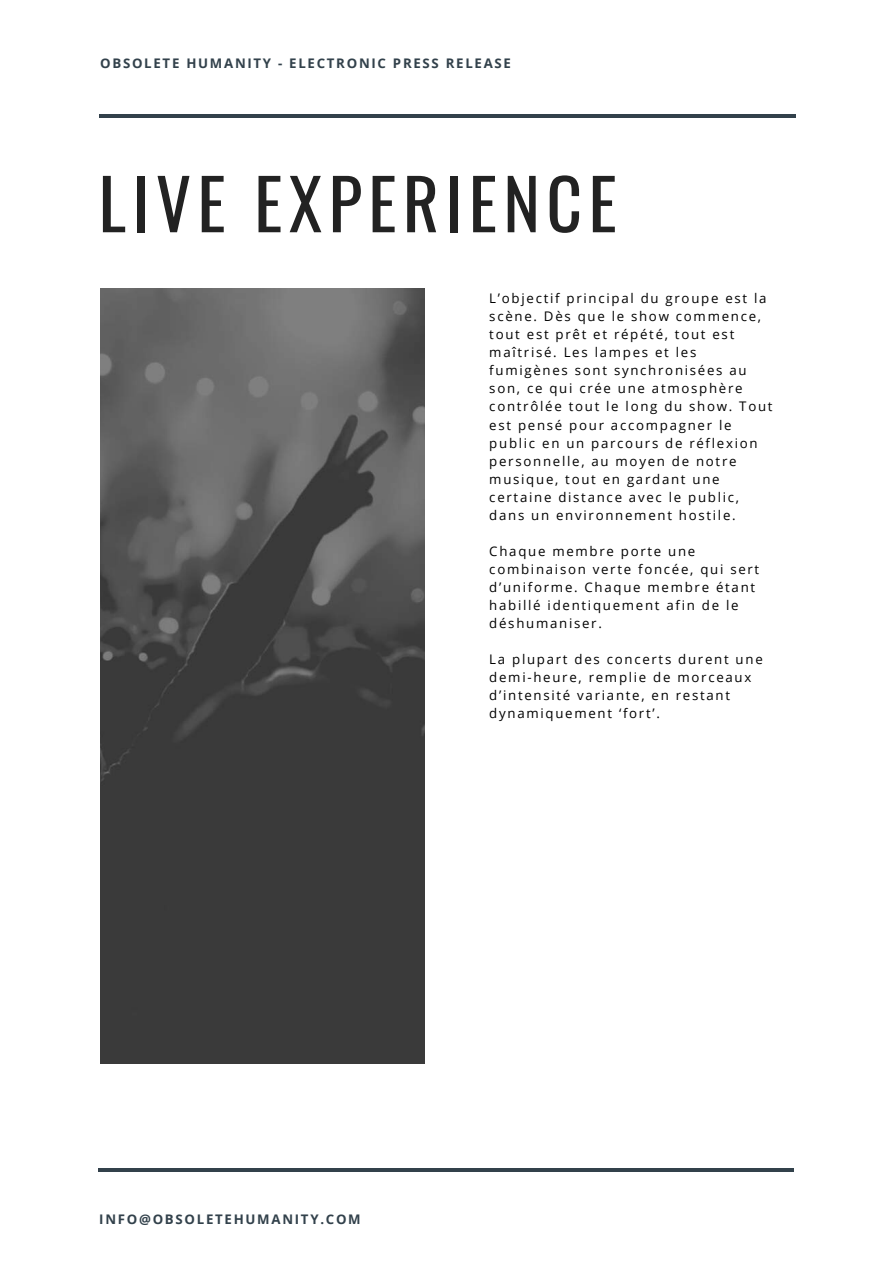
<style>
.page{position:relative;width:894px;height:1264px;background:#fff}
.page>*{position:absolute;margin:0;border:0;box-sizing:border-box;transform-origin:0 0}
.t1{font:69.6px "Oswald";letter-spacing:.09em;color:#222}
.t2{font:13.2px/18px "Open Sans";letter-spacing:.13em;color:#000}
.t3{font:700 13.2px "Open Sans";letter-spacing:.13em;color:#32414b}
</style>
<div class="page">
<hr style="left:98px;top:1168px;width:695px;height:3px;background:#32414b">
<hr style="left:99px;top:114px;width:696px;height:4px;background:#32414b">
<img style="left:100px;top:289px;width:324px;height:774px">
<p class="t3" style="left:100px;top:54px;width:412px">OBSOLETE HUMANITY - ELECTRONIC PRESS RELEASE</p>
<h1 class="t1" style="left:98px;top:149px;width:519px">LIVE EXPERIENCE</h1>
<p class="t2" style="left:489px;top:289px;width:285px">L’objectif principal du groupe est la scène. Dès que le show commence, tout est prêt et répété, tout est maîtrisé. Les lampes et les fumigènes sont synchronisées au son, ce qui crée une atmosphère contrôlée tout le long du show. Tout est pensé pour accompagner le public en un parcours de réflexion personnelle, au moyen de notre musique, tout en gardant une certaine distance avec le public, dans un environnement hostile.</p>
<p class="t2" style="left:489px;top:541px;width:271px">Chaque membre porte une combinaison verte foncée, qui sert d’uniforme. Chaque membre étant habillé identiquement afin de le déshumaniser.</p>
<p class="t2" style="left:489px;top:649px;width:275px">La plupart des concerts durent une demi-heure, remplie de morceaux d’intensité variante, en restant dynamiquement ‘fort’.</p>
<p class="t3" style="left:99px;top:1209px;width:263px">INFO@OBSOLETEHUMANITY.COM</p>
</div>
